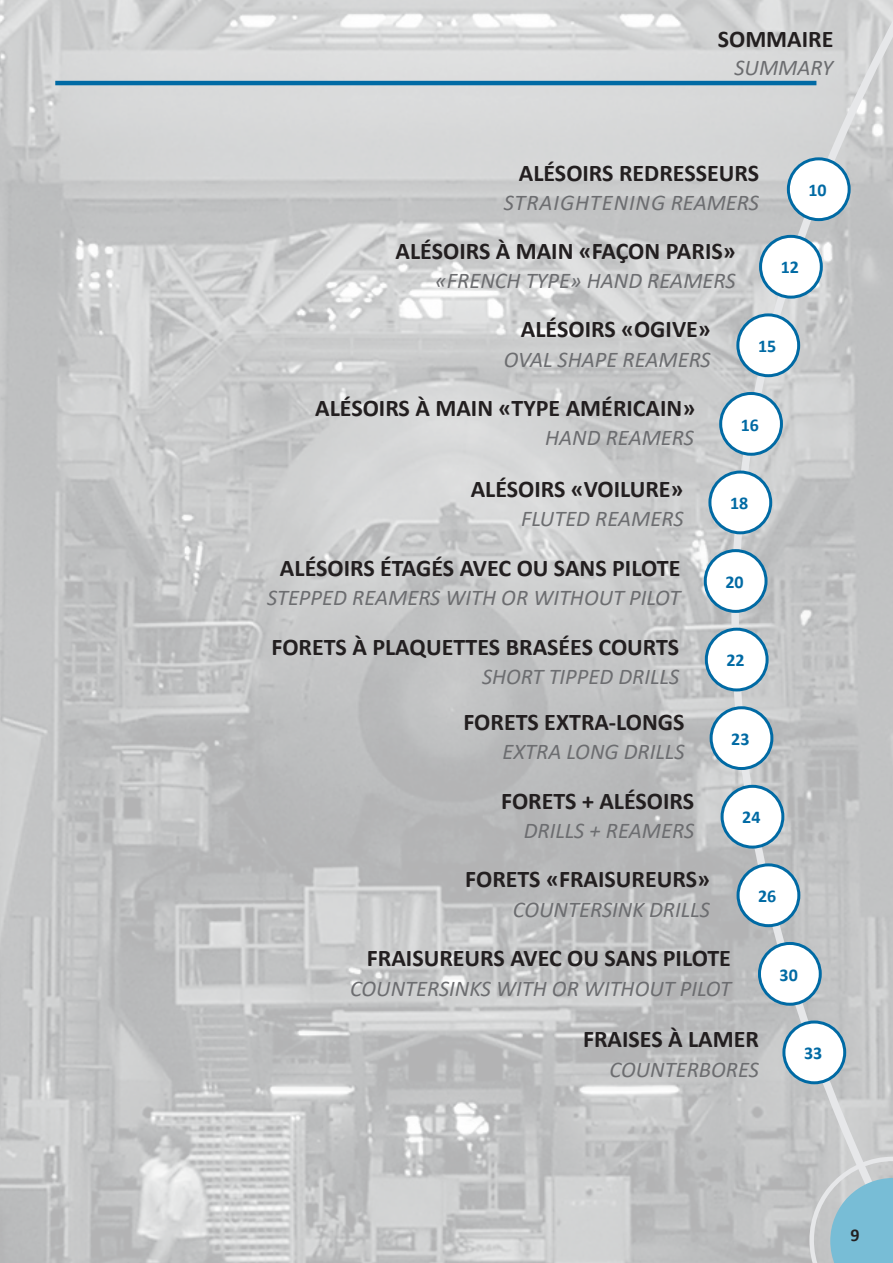
<style>
.page{position:relative;width:893px;height:1263px;background:#fff}
.page>*{position:absolute;margin:0;border:0;box-sizing:border-box;transform-origin:0 0}
.t1{font:700 24px "Calibri";color:#231f20}
.t2{font:italic 22.5px "Calibri";color:#6c6d70}
.t3{font:italic 22.5px "Calibri";letter-spacing:.04em;color:#6c6d70}
.t4{font:700 18px "Calibri";color:#006aa4}
.t5{font:700 18px "Calibri";color:#231f20}
</style>
<div class="page">
<img style="left:0;top:0;width:584px;height:1263px">
<svg style="left:584px;top:0;width:309px;height:1263px;background:#c5c7c7"></svg>
<svg style="left:809px;top:1157px;width:84px;height:106px;background:#a2c4d1"></svg>
<hr style="left:55px;top:81px;width:761px;height:4px;background:#006aa4">
<div style="left:738px;top:865px;width:61px;height:61px;background:#fff;border-radius:50%"></div>
<div style="left:736px;top:863px;width:64px;height:64px;border:3px solid #006aa4;border-radius:50%"></div>
<div style="left:722px;top:786px;width:61px;height:61px;background:#fff;border-radius:50%"></div>
<div style="left:721px;top:785px;width:63px;height:63px;border:3px solid #006aa4;border-radius:50%"></div>
<div style="left:711px;top:708px;width:61px;height:60px;background:#fff;border-radius:50%"></div>
<div style="left:710px;top:706px;width:63px;height:64px;border:3px solid #006aa4;border-radius:50%"></div>
<div style="left:706px;top:629px;width:61px;height:61px;background:#fff;border-radius:50%"></div>
<div style="left:705px;top:628px;width:64px;height:63px;border:3px solid #006aa4;border-radius:50%"></div>
<div style="left:705px;top:551px;width:61px;height:60px;background:#fff;border-radius:50%"></div>
<div style="left:704px;top:549px;width:63px;height:64px;border:3px solid #006aa4;border-radius:50%"></div>
<div style="left:710px;top:472px;width:61px;height:61px;background:#fff;border-radius:50%"></div>
<div style="left:708px;top:470px;width:64px;height:64px;border:3px solid #006aa4;border-radius:50%"></div>
<div style="left:721px;top:393px;width:60px;height:61px;background:#fff;border-radius:50%"></div>
<div style="left:719px;top:392px;width:64px;height:64px;border:3px solid #006aa4;border-radius:50%"></div>
<div style="left:738px;top:315px;width:61px;height:61px;background:#fff;border-radius:50%"></div>
<div style="left:736px;top:313px;width:64px;height:64px;border:3px solid #006aa4;border-radius:50%"></div>
<div style="left:760px;top:236px;width:61px;height:61px;background:#fff;border-radius:50%"></div>
<div style="left:759px;top:235px;width:64px;height:64px;border:3px solid #006aa4;border-radius:50%"></div>
<div style="left:788px;top:159px;width:61px;height:61px;background:#fff;border-radius:50%"></div>
<div style="left:787px;top:157px;width:64px;height:64px;border:3px solid #006aa4;border-radius:50%"></div>
<div style="left:759px;top:943px;width:61px;height:61px;background:#fff;border-radius:50%"></div>
<div style="left:758px;top:942px;width:64px;height:64px;border:3px solid #006aa4;border-radius:50%"></div>
<div style="left:784px;top:1022px;width:61px;height:61px;background:#fff;border-radius:50%"></div>
<div style="left:782px;top:1020px;width:64px;height:64px;border:3px solid #006aa4;border-radius:50%"></div>
<p class="t1" style="left:718px;top:22px;width:117px">SOMMAIRE</p>
<p class="t2" style="left:734px;top:52px;width:100px">SUMMARY</p>
<p class="t1" style="left:519px;top:156px;width:242px">ALÉSOIRS REDRESSEURS</p>
<p class="t3" style="left:504px;top:187px;width:257px">STRAIGHTENING REAMERS</p>
<p class="t1" style="left:396px;top:234px;width:342px">ALÉSOIRS À MAIN «FAÇON PARIS»</p>
<p class="t2" style="left:435px;top:265px;width:302px">«FRENCH TYPE» HAND REAMERS</p>
<p class="t1" style="left:521px;top:312px;width:191px">ALÉSOIRS «OGIVE»</p>
<p class="t4" style="left:781px;top:255px;width:20px">12</p>
<p class="t2" style="left:504px;top:343px;width:209px">OVAL SHAPE REAMERS</p>
<p class="t4" style="left:758px;top:333px;width:20px">15</p>
<p class="t4" style="left:808px;top:177px;width:20px">10</p>
<p class="t1" style="left:315px;top:391px;width:382px">ALÉSOIRS À MAIN «TYPE AMÉRICAIN»</p>
<p class="t2" style="left:545px;top:422px;width:150px">HAND REAMERS</p>
<p class="t1" style="left:471px;top:472px;width:214px">ALÉSOIRS «VOILURE»</p>
<p class="t2" style="left:521px;top:503px;width:164px">FLUTED REAMERS</p>
<p class="t4" style="left:741px;top:412px;width:20px">16</p>
<p class="t4" style="left:730px;top:490px;width:20px">18</p>
<p class="t1" style="left:280px;top:551px;width:402px">ALÉSOIRS ÉTAGÉS AVEC OU SANS PILOTE</p>
<p class="t2" style="left:267px;top:582px;width:415px">STEPPED REAMERS WITH OR WITHOUT PILOT</p>
<p class="t1" style="left:272px;top:630px;width:409px">FORETS À PLAQUETTES BRASÉES COURTS</p>
<p class="t2" style="left:482px;top:661px;width:199px">SHORT TIPPED DRILLS</p>
<p class="t1" style="left:463px;top:705px;width:223px">FORETS EXTRA-LONGS</p>
<p class="t2" style="left:503px;top:736px;width:183px">EXTRA LONG DRILLS</p>
<p class="t1" style="left:501px;top:784px;width:194px">FORETS + ALÉSOIRS</p>
<p class="t2" style="left:524px;top:815px;width:172px">DRILLS + REAMERS</p>
<p class="t1" style="left:465px;top:862px;width:246px">FORETS «FRAISUREURS»</p>
<p class="t2" style="left:513px;top:894px;width:198px">COUNTERSINK DRILLS</p>
<p class="t4" style="left:725px;top:569px;width:20px">20</p>
<p class="t4" style="left:726px;top:648px;width:20px">22</p>
<p class="t4" style="left:731px;top:726px;width:20px">23</p>
<p class="t4" style="left:742px;top:805px;width:20px">24</p>
<p class="t4" style="left:758px;top:883px;width:20px">26</p>
<p class="t1" style="left:367px;top:941px;width:366px">FRAISUREURS AVEC OU SANS PILOTE</p>
<p class="t2" style="left:350px;top:972px;width:382px">COUNTERSINKS WITH OR WITHOUT PILOT</p>
<p class="t4" style="left:780px;top:962px;width:20px">30</p>
<p class="t1" style="left:583px;top:1022px;width:177px">FRAISES À LAMER</p>
<p class="t2" style="left:609px;top:1054px;width:151px">COUNTERBORES</p>
<p class="t4" style="left:804px;top:1040px;width:20px">33</p>
<p class="t5" style="left:850px;top:1222px;width:11px">9</p>
</div>
